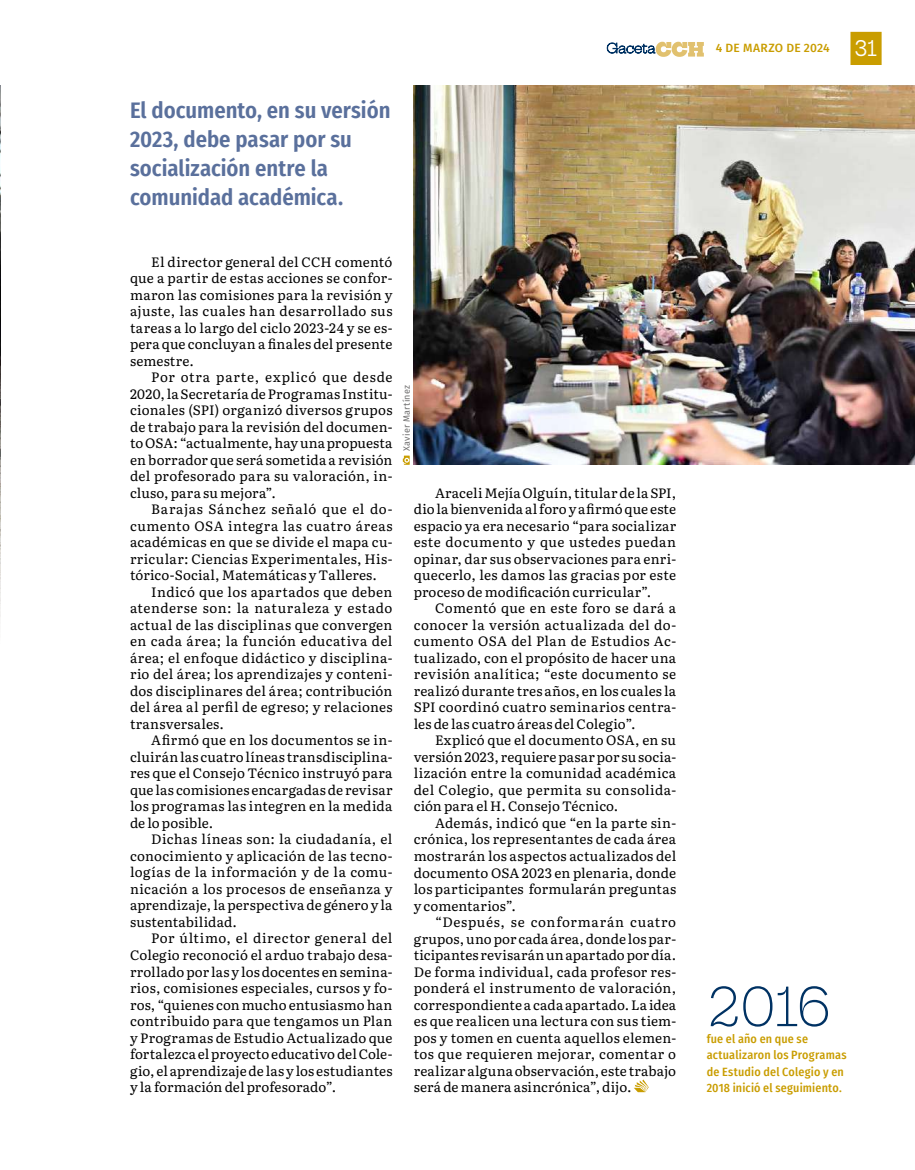
<style>
.page{position:relative;width:915px;height:1170px;background:#fff}
.page>*{position:absolute;margin:0;border:0;box-sizing:border-box;transform-origin:0 0}
.t1{font:300 52.5px "Hepta Slab";color:#003263}
.t2{font:600 22.5px/28.8px "Fira Sans Condensed";color:#5a709c}
.t3{font:13.5px/16.5px "Literata 18 pt";letter-spacing:.015em;color:#000;text-align:justify}
.t4{font:500 12px/16.5px "Fira Sans Condensed";letter-spacing:.015em;color:#c99d00}
.t5{font:500 12px "Fira Sans";letter-spacing:.025em;color:#c99d00}
.t6{font:9px "Fira Sans";letter-spacing:.03em;color:#706f6f}
.s1{font-family:"Hepta Slab";font-weight:400;font-size:21px;color:#fff}
</style>
<div class="page">
<img style="left:0;top:85px;width:1px;height:532px">
<svg style="left:634px;top:1079px;width:14px;height:13px"></svg>
<img style="left:413px;top:85px;width:501px;height:380px">
<svg style="left:402px;top:455px;width:7px;height:10px"></svg>
<svg style="left:606px;top:41px;width:97px;height:16px"></svg>
<div style="left:850px;top:32px;width:31px;height:33px;background:#c99d00"></div>
<h2 class="t2" style="left:130px;top:95px;width:262px">El documento, en su versión<br>2023, debe pasar por su socialización entre la comunidad académica.</h2>
<p class="t3" style="left:130px;top:252px;width:264px;text-indent:21px">El director general del CCH comentó que a partir de estas acciones se confor&shy;maron las comisiones para la revisión y ajuste, las cuales han desarrollado sus tareas a lo largo del ciclo 2023-24 y se es&shy;pera que concluyan a finales del presente semestre.</p>
<p class="t3" style="left:130px;top:368px;width:264px;text-indent:21px">Por otra parte, explicó que desde 2020, la Secretaría de Programas Institu&shy;cionales (SPI) organizó diversos grupos de trabajo para la revisión del documen&shy;to OSA: “actualmente, hay una propuesta en borrador que será sometida a revisión del profesorado para su valoración, in&shy;cluso, para su mejora”.</p>
<p class="t3" style="left:130px;top:500px;width:264px;text-indent:21px">Barajas Sánchez señaló que el do&shy;cumento OSA integra las cuatro áreas académicas en que se divide el mapa cu&shy;rricular: Ciencias Experimentales, His&shy;tórico-Social, Matemáticas y Talleres.</p>
<p class="t3" style="left:130px;top:582px;width:264px;text-indent:21px">Indicó que los apartados que deben atenderse son: la naturaleza y estado actual de las disciplinas que convergen en cada área; la función educativa del área; el enfoque didáctico y disciplina&shy;rio del área; los aprendizajes y conteni&shy;dos disciplinares del área; contribución del área al perfil de egreso; y relaciones transversales.</p>
<p class="t3" style="left:130px;top:731px;width:264px;text-indent:21px">Afirmó que en los documentos se in&shy;cluirán las cuatro líneas transdisciplina&shy;res que el Consejo Técnico instruyó para que las comisiones encargadas de revisar los programas las integren en la medida de lo posible.</p>
<p class="t3" style="left:130px;top:830px;width:264px;text-indent:21px">Dichas líneas son: la ciudadanía, el conocimiento y aplicación de las tecno&shy;logías de la información y de la comu&shy;nicación a los procesos de enseñanza y aprendizaje, la perspectiva de género y la sustentabilidad.</p>
<p class="t3" style="left:130px;top:929px;width:264px;text-indent:21px">Por último, el director general del Colegio reconoció el arduo trabajo desa&shy;rrollado por las y los docentes en semina&shy;rios, comisiones especiales, cursos y fo&shy;ros, “quienes con mucho entusiasmo han contribuido para que tengamos un Plan y Programas de Estudio Actualizado que fortalezca el proyecto educativo del Cole&shy;gio, el aprendizaje de las y los estudiantes y la formación del profesorado”.</p>
<p class="t6" style="left:399px;top:451px;width:68px;rotate:-90deg">Xavier Martínez</p>
<p class="t3" style="left:413px;top:483px;width:264px;text-indent:21px">Araceli Mejía Olguín, titular de la SPI, dio la bienvenida al foro y afirmó que este espacio ya era necesario “para socializar este documento y que ustedes puedan opinar, dar sus observaciones para enri&shy;quecerlo, les damos las gracias por este proceso de modificación curricular”.</p>
<p class="t3" style="left:413px;top:599px;width:264px;text-indent:21px">Comentó que en este foro se dará a conocer la versión actualizada del do&shy;cumento OSA del Plan de Estudios Ac&shy;tualizado, con el propósito de hacer una revisión analítica; “este documento se realizó durante tres años, en los cuales la SPI coordinó cuatro seminarios centra&shy;les de las cuatro áreas del Colegio”.</p>
<p class="t3" style="left:413px;top:731px;width:264px;text-indent:21px">Explicó que el documento OSA, en su versión 2023, requiere pasar por su socia&shy;lización entre la comunidad académica del Colegio, que permita su consolida&shy;ción para el H. Consejo Técnico.</p>
<p class="t3" style="left:413px;top:813px;width:264px;text-indent:21px">Además, indicó que “en la parte sin&shy;crónica, los representantes de cada área mostrarán los aspectos actualizados del documento OSA 2023 en plenaria, donde los participantes formularán preguntas y comentarios”.</p>
<p class="t3" style="left:413px;top:912px;width:264px;text-indent:21px">“Después, se conformarán cuatro grupos, uno por cada área, donde los par&shy;ticipantes revisarán un apartado por día.<br>De forma individual, cada profesor res&shy;ponderá el instrumento de valoración, correspondiente a cada apartado. La idea es que realicen una lectura con sus tiem&shy;pos y tomen en cuenta aquellos elemen&shy;tos que requieren mejorar, comentar o realizar alguna observación, este trabajo será de manera asincrónica”, dijo.</p>
<p class="t5" style="left:715px;top:39px;width:163px">4 DE MARZO DE 2024 <span class="s1">31</span></p>
<h1 class="t1" style="left:706px;top:962px;width:126px">2016</h1>
<p class="t4" style="left:706px;top:1029px;width:141px">fue el año en que se actualizaron los Programas de Estudio del Colegio y en<br>2018 inició el seguimiento.</p>
</div>
